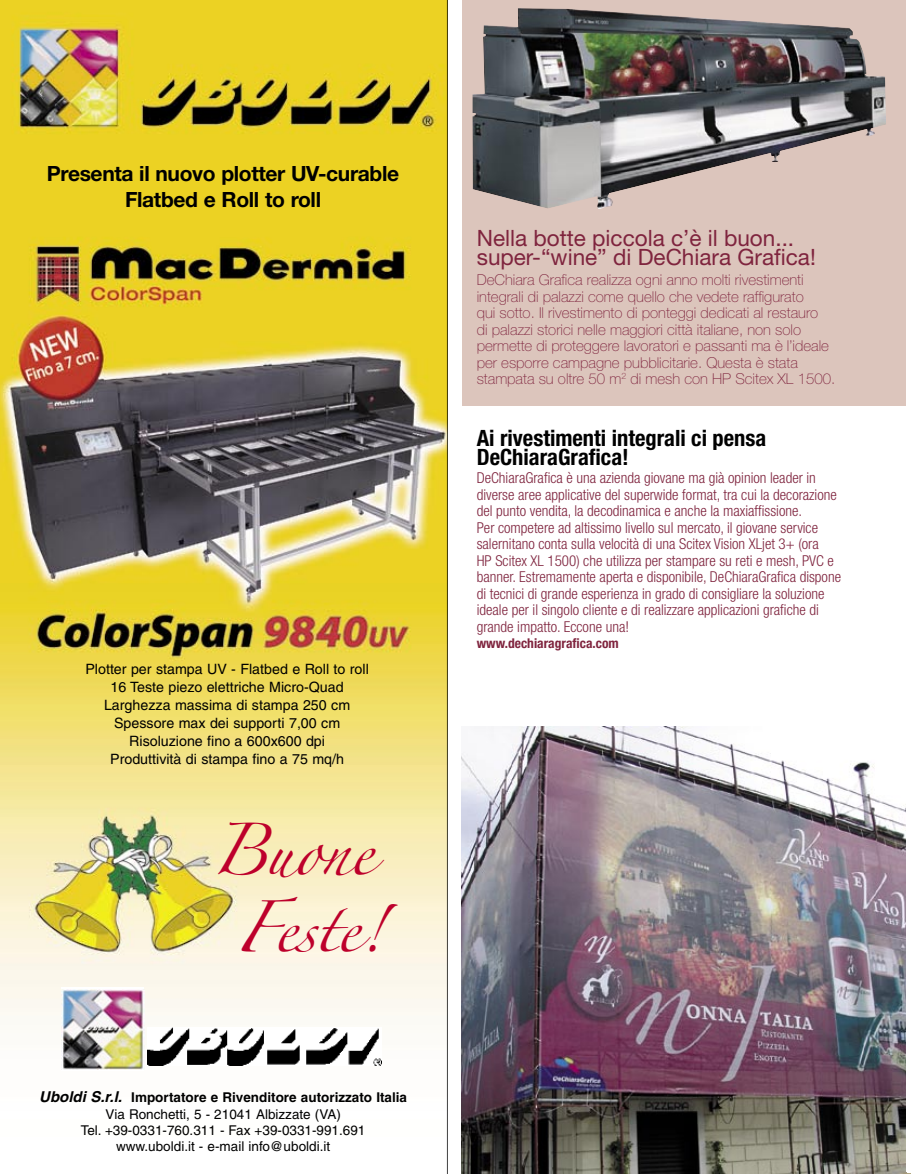
<style>
.page{position:relative;width:911px;height:1174px;background:#fff}
.page>*{position:absolute;margin:0;border:0;box-sizing:border-box;transform-origin:0 0}
.t1{font:46.2px/76.9px "Zapfino";letter-spacing:-.03em;color:#bd002b;text-align:center}
.t2{font:22.5px/19.5px "Helvetica Neue LT Std";color:#7f243e}
.t3{font:700 condensed 22.5px/19.5px "Helvetica Neue LT Std";color:#000}
.t4{font:700 21px/25.2px "Helvetica Neue";letter-spacing:-.015em;color:#000;text-align:center}
.t5{font:300 condensed 15px/16.5px "Helvetica Neue LT Std";color:#7f243e}
.t6{font:100 15px/16.5px "Helvetica Neue LT Std";color:#7f243e}
.t7{font:14.25px/18px "Helvetica";color:#000;text-align:center}
.t8{font:13.5px/16.5px "Helvetica";color:#000;text-align:center}
.t9{font:700 condensed 13.5px "Helvetica Neue LT Std";color:#7f243e}
.s1{font-weight:700;font-style:italic;font-size:15px}
.s2{font-weight:700}
</style>
<div class="page">
<div style="left:461px;top:0;width:445px;height:406px;background:#dcc5bc"></div>
<img style="left:0;top:0;width:447px;height:1174px">
<img style="left:461px;top:726px;width:449px;height:448px">
<img style="left:472px;top:8px;width:413px;height:201px">
<hr style="left:906px;top:0;width:4px;height:1173px;background:#fff">
<h3 class="t4" style="left:47px;top:161px;width:353px">Presenta il nuovo plotter UV-curable<br>Flatbed e Roll to roll</h3>
<p class="t7" style="left:85px;top:659px;width:285px">Plotter per stampa UV - Flatbed e Roll to roll 16 Teste piezo elettriche Micro-Quad Larghezza massima di stampa 250 cm Spessore max dei supporti 7,00 cm Risoluzione fino a 600x600 dpi<br>Produttività di stampa fino a 75 mq/h</p>
<h1 class="t1" style="left:210px;top:820px;width:174px">Buone<br>Feste!</h1>
<p class="t8" style="left:39px;top:1088px;width:369px"><span class="s1">Uboldi S.r.l.</span> <span class="s2">Importatore e Rivenditore autorizzato Italia </span>Via Ronchetti, 5 - 21041 Albizzate (VA)<br>Tel. +39-0331-760.311 - Fax +39-0331-991.691<br>www.uboldi.it - e-mail info@uboldi.it</p>
<h2 class="t2" style="left:476px;top:228px;width:340px">Nella botte piccola c’è il buon... super-“wine” di DeChiara Grafica!</h2>
<p class="t6" style="left:476px;top:271px;width:360px">DeChiara Grafica realizza ogni anno molti rivestimenti integrali di palazzi come quello che vedete raffigurato<br>qui sotto. Il rivestimento di ponteggi dedicati al restauro<br>di palazzi storici nelle maggiori città italiane, non solo permette di proteggere lavoratori e passanti ma è l’ideale per esporre campagne pubblicitarie. Questa è stata stampata su oltre 50 m<sup>2</sup> di mesh con HP Scitex XL 1500.</p>
<h2 class="t3" style="left:476px;top:427px;width:291px">Ai rivestimenti integrali ci pensa<br>DeChiaraGrafica!</h2>
<p class="t5" style="left:476px;top:469px;width:365px">DeChiaraGrafica è una azienda giovane ma già opinion leader in diverse aree applicative del superwide format, tra cui la decorazione del punto vendita, la decodinamica e anche la maxiaffissione.<br>Per competere ad altissimo livello sul mercato, il giovane service salernitano conta sulla velocità di una Scitex Vision XLjet 3+ (ora<br>HP Scitex XL 1500) che utilizza per stampare su reti e mesh, PVC e banner. Estremamente aperta e disponibile, DeChiaraGrafica dispone di tecnici di grande esperienza in grado di consigliare la soluzione ideale per il singolo cliente e di realizzare applicazioni grafiche di grande impatto. Eccone una!</p>
<p class="t9" style="left:476px;top:635px;width:143px">www.dechiaragrafica.com</p>
</div>
